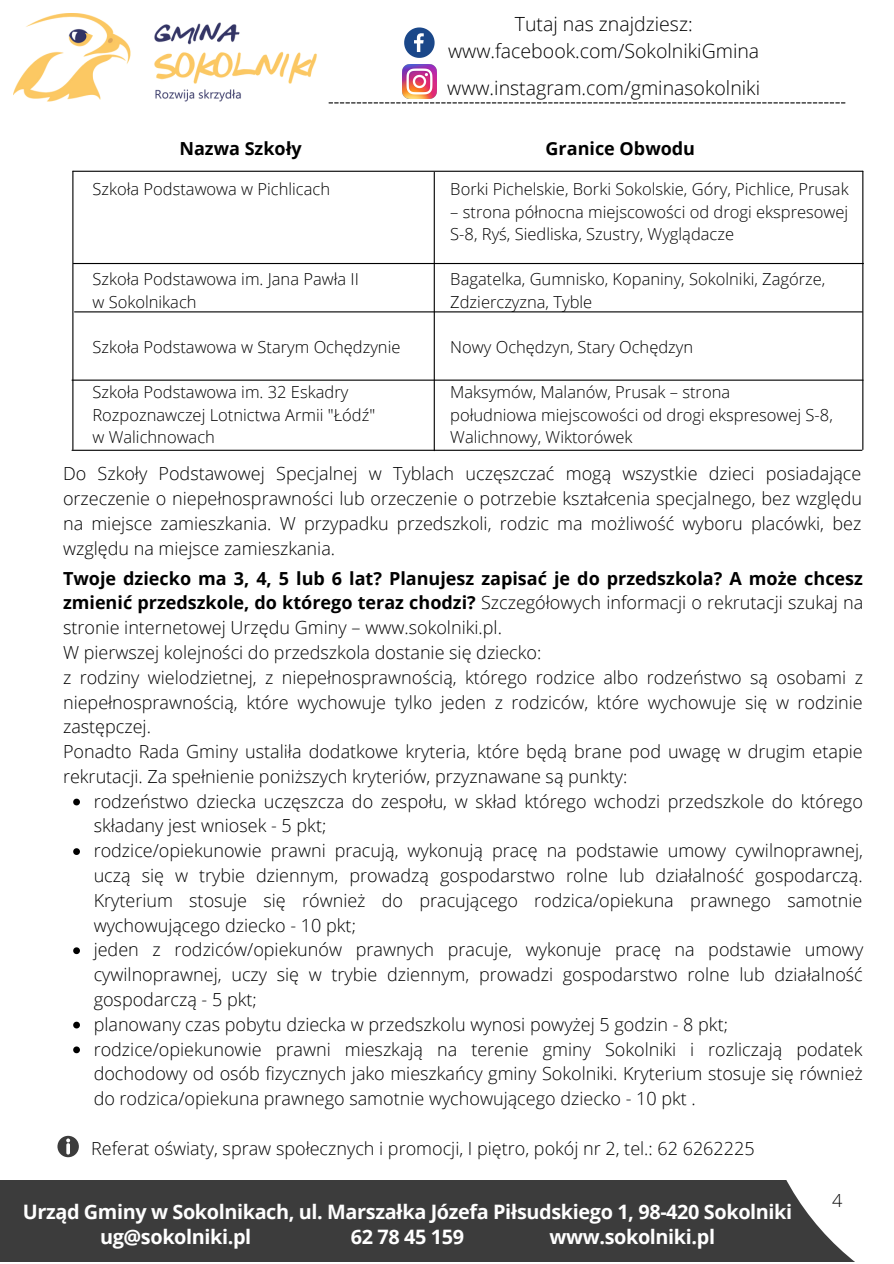
<style>
.page{position:relative;width:894px;height:1264px;background:#fff}
.page>*{position:absolute;margin:0;border:0;box-sizing:border-box;transform-origin:0 0}
.t1{font:700 19.8px "Open Sans";letter-spacing:-.02em;color:#fff}
.t2{font:300 19.5px "Open Sans";color:#000}
.t3{font:300 18px/24.8px "Open Sans";color:#000;text-align:justify}
.t4{font:700 18px/24.8px "Open Sans";color:#000;text-align:justify}
.t5{font:300 16.5px/22.5px "Open Sans";color:#000}
.s1{font-weight:300}
</style>
<div class="page">
<div style="left:0;top:1180px;width:760px;height:81px;background:#3c3c3c"></div>
<svg style="left:760px;top:1180px;width:95px;height:82px"></svg>
<img style="left:13px;top:14px;width:304px;height:88px">
<svg style="left:328px;top:102px;width:517px;height:1px"></svg>
<svg style="left:404px;top:27px;width:30px;height:31px"></svg>
<img style="left:402px;top:65px;width:34px;height:34px">
<hr style="left:73px;top:263px;width:790px;height:1px;background:#000">
<hr style="left:73px;top:171px;width:789px;height:1px;background:#000">
<hr style="left:72px;top:171px;width:1px;height:278px;background:#000">
<hr style="left:862px;top:171px;width:1px;height:278px;background:#000">
<hr style="left:433px;top:172px;width:1px;height:278px;background:#000">
<hr style="left:75px;top:311px;width:787px;height:1px;background:#000">
<hr style="left:72px;top:450px;width:789px;height:1px;background:#000">
<hr style="left:72px;top:379px;width:790px;height:2px;background:#000">
<svg style="left:73px;top:798px;width:7px;height:7px"></svg>
<svg style="left:73px;top:848px;width:7px;height:7px"></svg>
<svg style="left:73px;top:947px;width:7px;height:7px"></svg>
<svg style="left:73px;top:1021px;width:7px;height:7px"></svg>
<svg style="left:73px;top:1046px;width:7px;height:7px"></svg>
<svg style="left:57px;top:1135px;width:22px;height:22px"></svg>
<p class="t2" style="left:514px;top:10px;width:179px">Tutaj nas znajdziesz:</p>
<p class="t2" style="left:448px;top:37px;width:312px">www.facebook.com/SokolnikiGmina</p>
<p class="t2" style="left:447px;top:74px;width:314px">www.instagram.com/gminasokolniki</p>
<p class="t4" style="left:179px;top:136px;width:124px">Nazwa Szkoły</p>
<p class="t4" style="left:545px;top:136px;width:151px">Granice Obwodu</p>
<p class="t5" style="left:92px;top:178px;width:239px">Szkoła Podstawowa w Pichlicach</p>
<p class="t5" style="left:92px;top:268px;width:268px">Szkoła Podstawowa im. Jana Pawła II</p>
<p class="t5" style="left:92px;top:290px;width:106px">w Sokolnikach</p>
<p class="t5" style="left:92px;top:335px;width:309px">Szkoła Podstawowa w Starym Ochędzynie</p>
<p class="t5" style="left:92px;top:380px;width:284px">Szkoła Podstawowa im. 32 Eskadry<br>Rozpoznawczej Lotnictwa Armii "Łódź"</p>
<p class="t5" style="left:92px;top:425px;width:124px">w Walichnowach</p>
<p class="t5" style="left:450px;top:178px;width:400px">Borki Pichelskie, Borki Sokolskie, Góry, Pichlice, Prusak</p>
<p class="t5" style="left:450px;top:200px;width:399px">– strona północna miejscowości od drogi ekspresowej<br>S-8, Ryś, Siedliska, Szustry, Wyglądacze</p>
<p class="t5" style="left:450px;top:268px;width:376px">Bagatelka, Gumnisko, Kopaniny, Sokolniki, Zagórze,<br>Zdzierczyzna, Tyble</p>
<p class="t5" style="left:450px;top:335px;width:244px">Nowy Ochędzyn, Stary Ochędzyn</p>
<p class="t5" style="left:450px;top:380px;width:281px">Maksymów, Malanów, Prusak – strona</p>
<p class="t5" style="left:450px;top:403px;width:384px">południowa miejscowości od drogi ekspresowej S-8,<br>Walichnowy, Wiktorówek</p>
<p class="t3" style="left:63px;top:461px;width:800px">Do Szkoły Podstawowej Specjalnej w Tyblach uczęszczać mogą wszystkie dzieci posiadające orzeczenie o niepełnosprawności lub orzeczenie o potrzebie kształcenia specjalnego, bez względu na miejsce zamieszkania. W przypadku przedszkoli, rodzic ma możliwość wyboru placówki, bez względu na miejsce zamieszkania.</p>
<p class="t4" style="left:63px;top:565px;width:801px">Twoje dziecko ma 3, 4, 5 lub 6 lat? Planujesz zapisać je do przedszkola? A może chcesz zmienić przedszkole, do którego teraz chodzi? <span class="s1">Szczegółowych informacji o rekrutacji szukaj na stronie internetowej Urzędu Gminy – www.sokolniki.pl.</span></p>
<p class="t3" style="left:63px;top:639px;width:479px">W pierwszej kolejności do przedszkola dostanie się dziecko:</p>
<p class="t3" style="left:63px;top:664px;width:801px">z rodziny wielodzietnej, z niepełnosprawnością, którego rodzice albo rodzeństwo są osobami z niepełnosprawnością, które wychowuje tylko jeden z rodziców, które wychowuje się w rodzinie zastępczej.</p>
<p class="t3" style="left:63px;top:738px;width:801px">Ponadto Rada Gminy ustaliła dodatkowe kryteria, które będą brane pod uwagę w drugim etapie rekrutacji. Za spełnienie poniższych kryteriów, przyznawane są punkty:</p>
<p class="t3" style="left:94px;top:788px;width:770px">rodzeństwo dziecka uczęszcza do zespołu, w skład którego wchodzi przedszkole do którego składany jest wniosek - 5 pkt;</p>
<p class="t3" style="left:94px;top:837px;width:770px">rodzice/opiekunowie prawni pracują, wykonują pracę na podstawie umowy cywilnoprawnej, uczą się w trybie dziennym, prowadzą gospodarstwo rolne lub działalność gospodarczą.<br>Kryterium stosuje się również do pracującego rodzica/opiekuna prawnego samotnie wychowującego dziecko - 10 pkt;</p>
<p class="t3" style="left:94px;top:937px;width:770px">jeden z rodziców/opiekunów prawnych pracuje, wykonuje pracę na podstawie umowy cywilnoprawnej, uczy się w trybie dziennym, prowadzi gospodarstwo rolne lub działalność gospodarczą - 5 pkt;</p>
<p class="t3" style="left:94px;top:1011px;width:635px">planowany czas pobytu dziecka w przedszkolu wynosi powyżej 5 godzin - 8 pkt;</p>
<p class="t3" style="left:94px;top:1036px;width:770px">rodzice/opiekunowie prawni mieszkają na terenie gminy Sokolniki i rozliczają podatek dochodowy od osób fizycznych jako mieszkańcy gminy Sokolniki. Kryterium stosuje się również do rodzica/opiekuna prawnego samotnie wychowującego dziecko - 10 pkt .</p>
<p class="t3" style="left:91px;top:1135px;width:664px">Referat oświaty, spraw społecznych i promocji, I piętro, pokój nr 2, tel.: 62 6262225</p>
<p class="t1" style="left:23px;top:1198px;width:770px">Urząd Gminy w Sokolnikach, ul. Marszałka Józefa Piłsudskiego 1, 98-420 Sokolniki</p>
<p class="t1" style="left:100px;top:1222px;width:153px">ug@sokolniki.pl</p>
<p class="t1" style="left:351px;top:1222px;width:115px">62 78 45 159</p>
<p class="t1" style="left:549px;top:1222px;width:167px">www.sokolniki.pl</p>
<p class="t3" style="left:832px;top:1187px;width:12px">4</p>
</div>
